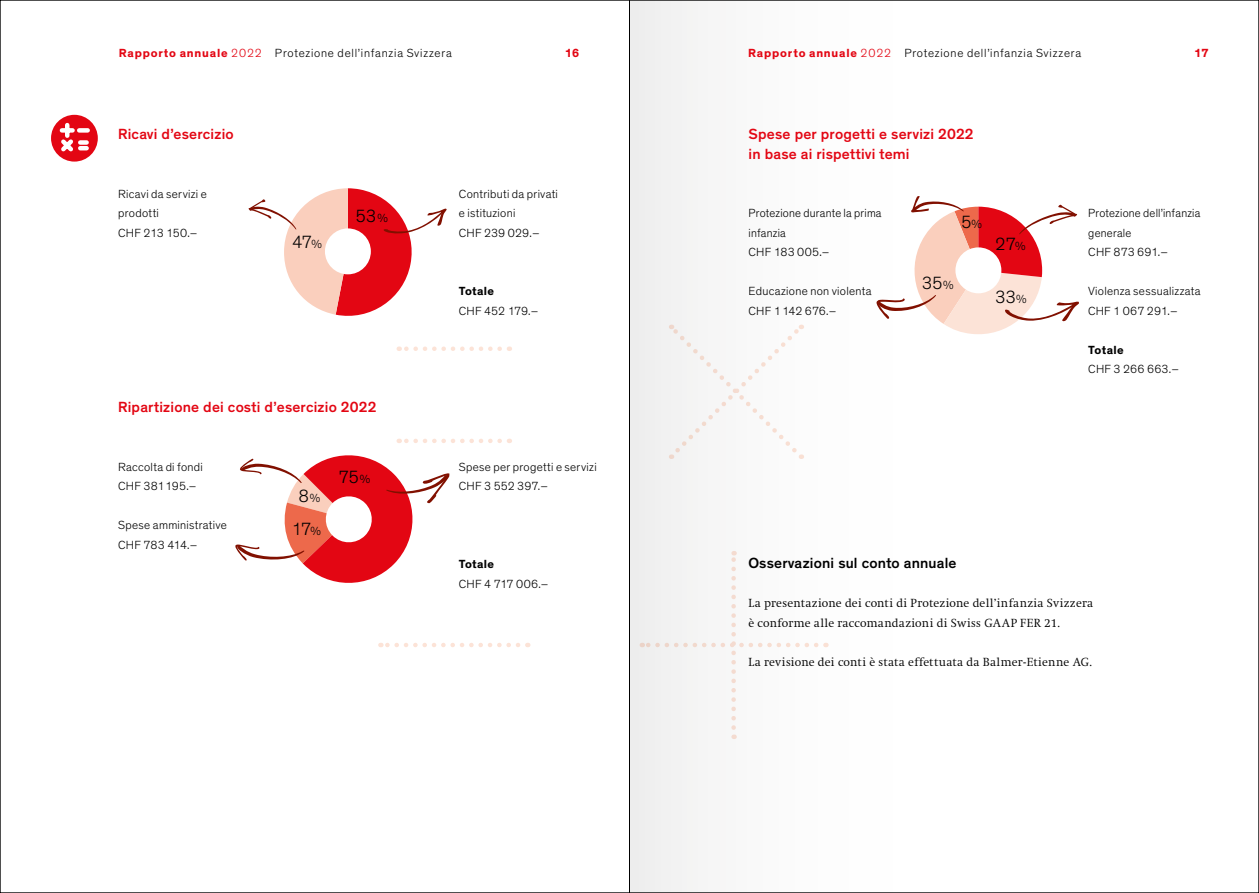
<style>
.page{position:relative;width:1259px;height:893px;background:#fff}
.page>*{position:absolute;margin:0;border:0;box-sizing:border-box;transform-origin:0 0}
.Prozentzahlen{font:300 18px "Theinhardt";letter-spacing:-.02em;color:#000}
.Bilanz_Headline{font:500 15px/19.5px "Theinhardt";letter-spacing:.015em;color:#e30613}
.Überschrift{font:500 15px "Theinhardt";letter-spacing:.015em;color:#000}
.Diagrammtext{font:300 12px/19.5px "Theinhardt";letter-spacing:.02em;color:#000}
.t1{font:300 12px/19.5px "Swift LT Pro";letter-spacing:.02em;color:#000}
.Diagrammtext-2{font:300 12px "Theinhardt";letter-spacing:.06em;color:#000}
.Diagrammtext-3{font:300 12px "Theinhardt";letter-spacing:-.01em;color:#000}
.Diagrammtext_fett{font:700 12px "Theinhardt";letter-spacing:.025em;color:#000}
.Diagrammtext-4{font:300 12px "Theinhardt";color:#000}
.t2{font:700 12px "Theinhardt";color:#e30613}
.s1{font-weight:700;color:#e30613}
.s2{color:#e30613}
.s3{font-size:12px}
</style>
<div class="page">
<div style="left:51px;top:115px;width:47px;height:47px;background:#e30613;border-radius:50%"></div>
<svg style="left:57px;top:121px;width:35px;height:35px"></svg>
<svg style="left:380px;top:643px;width:138px;height:4px"></svg>
<svg style="left:399px;top:439px;width:101px;height:4px"></svg>
<svg style="left:399px;top:346px;width:101px;height:5px"></svg>
<div style="left:629px;top:0;width:339px;height:893px;background:#fbfbfb"></div>
<hr style="left:629px;top:0;width:1px;height:893px;background:#000">
<svg style="left:235px;top:455px;width:215px;height:128px"></svg>
<svg style="left:876px;top:196px;width:203px;height:138px"></svg>
<svg style="left:249px;top:188px;width:198px;height:128px"></svg>
<p class="Diagrammtext-2" style="left:119px;top:46px;width:334px"><span class="s1">Rapporto annuale</span> <span class="s2">2022</span> Protezione dell’infanzia Svizzera</p>
<p class="t2" style="left:565px;top:45px;width:16px">16</p>
<p class="Diagrammtext-2" style="left:748px;top:46px;width:334px"><span class="s1">Rapporto annuale</span> <span class="s2">2022</span> Protezione dell’infanzia Svizzera</p>
<p class="t2" style="left:1194px;top:45px;width:16px">17</p>
<h1 class="Bilanz_Headline" style="left:118px;top:125px;width:117px">Ricavi d’esercizio</h1>
<p class="Diagrammtext" style="left:118px;top:184px;width:90px">Ricavi da servizi e prodotti</p>
<p class="Diagrammtext-3" style="left:118px;top:226px;width:81px">CHF 213 150.–</p>
<p class="Prozentzahlen" style="left:292px;top:232px;width:31px">47<span class="s3">%</span></p>
<p class="Prozentzahlen" style="left:355px;top:205px;width:34px">53<span class="s3">%</span></p>
<h1 class="Bilanz_Headline" style="left:118px;top:398px;width:260px">Ripartizione dei costi d’esercizio 2022</h1>
<p class="Diagrammtext" style="left:118px;top:457px;width:86px">Raccolta di fondi</p>
<p class="Diagrammtext" style="left:118px;top:477px;width:80px">CHF 381 195.–</p>
<p class="Diagrammtext" style="left:118px;top:516px;width:110px">Spese amministrative</p>
<p class="Diagrammtext" style="left:118px;top:535px;width:81px">CHF 783 414.–</p>
<p class="Prozentzahlen" style="left:298px;top:485px;width:24px">8<span class="s3">%</span></p>
<p class="Prozentzahlen" style="left:291px;top:519px;width:31px">17<span class="s3">%</span></p>
<p class="Prozentzahlen" style="left:338px;top:466px;width:33px">75<span class="s3">%</span></p>
<p class="Diagrammtext" style="left:459px;top:184px;width:101px">Contributi da privati e istituzioni</p>
<p class="Diagrammtext" style="left:459px;top:223px;width:82px">CHF 239 029.–</p>
<p class="Diagrammtext_fett" style="left:459px;top:284px;width:37px">Totale</p>
<p class="Diagrammtext-4" style="left:459px;top:304px;width:81px">CHF 452 179.–</p>
<p class="Diagrammtext" style="left:459px;top:457px;width:139px">Spese per progetti e servizi</p>
<p class="Diagrammtext" style="left:459px;top:477px;width:91px">CHF 3 552 397.–</p>
<p class="Diagrammtext_fett" style="left:459px;top:557px;width:37px">Totale</p>
<p class="Diagrammtext" style="left:459px;top:574px;width:91px">CHF 4 717 006.–</p>
<h1 class="Bilanz_Headline" style="left:748px;top:125px;width:227px">Spese per progetti e servizi 2022 in base ai rispettivi temi</h1>
<p class="Diagrammtext" style="left:748px;top:204px;width:134px">Protezione durante la prima infanzia</p>
<p class="Diagrammtext" style="left:748px;top:243px;width:82px">CHF 183 005.–</p>
<p class="Diagrammtext" style="left:748px;top:282px;width:124px">Educazione non violenta</p>
<p class="Diagrammtext-3" style="left:748px;top:304px;width:89px">CHF 1 142 676.–</p>
<p class="Prozentzahlen" style="left:961px;top:212px;width:23px">5<span class="s3">%</span></p>
<p class="Prozentzahlen" style="left:922px;top:272px;width:33px">35<span class="s3">%</span></p>
<p class="Prozentzahlen" style="left:995px;top:234px;width:32px">27<span class="s3">%</span></p>
<p class="Prozentzahlen" style="left:995px;top:286px;width:33px">33<span class="s3">%</span></p>
<p class="Diagrammtext" style="left:1088px;top:204px;width:114px">Protezione dell’infanzia generale</p>
<p class="Diagrammtext" style="left:1088px;top:243px;width:81px">CHF 873 691.–</p>
<p class="Diagrammtext" style="left:1088px;top:282px;width:114px">Violenza sessualizzata</p>
<p class="Diagrammtext" style="left:1088px;top:301px;width:91px">CHF 1 067 291.–</p>
<p class="Diagrammtext_fett" style="left:1088px;top:342px;width:37px">Totale</p>
<p class="Diagrammtext" style="left:1088px;top:360px;width:92px">CHF 3 266 663.–</p>
<h2 class="Überschrift" style="left:748px;top:554px;width:210px">Osservazioni sul conto annuale</h2>
<p class="t1" style="left:748px;top:594px;width:346px">La presentazione dei conti di Protezione dell’infanzia Svizzera è conforme alle raccomandazioni di Swiss GAAP FER 21.</p>
<p class="t1" style="left:748px;top:652px;width:345px">La revisione dei conti è stata effettuata da Balmer-Etienne AG.</p>
</div>
